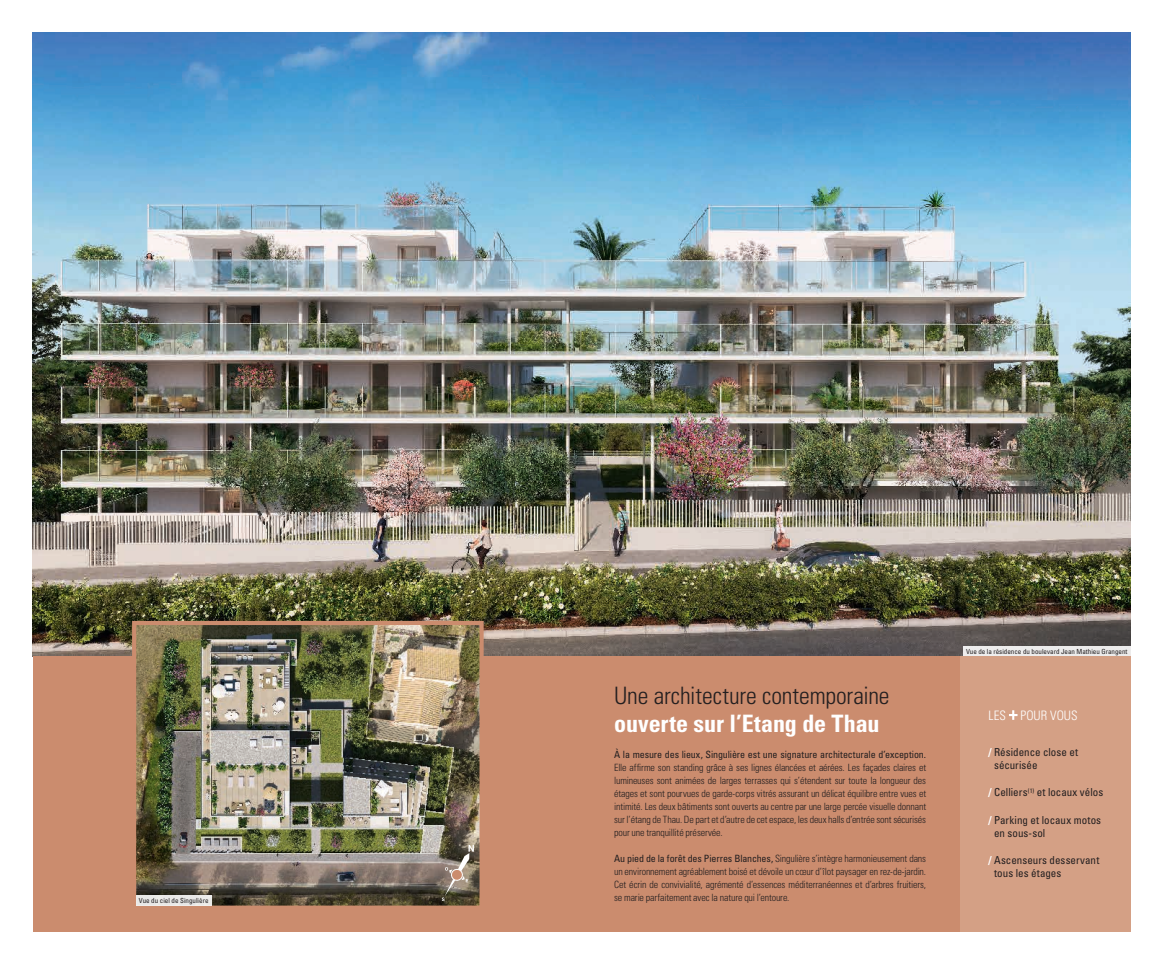
<style>
.page{position:relative;width:1163px;height:964px;background:#fff}
.page>*{position:absolute;margin:0;border:0;box-sizing:border-box;transform-origin:0 0}
.t1{font:300 condensed 24px "Univers LT Std";letter-spacing:-.005em;color:#231f20}
.t2{font:700 condensed 24px "Univers LT Std";letter-spacing:-.005em;color:#fff}
.t3{font:300 condensed 13px "Univers LT Std";color:#fff}
.t4{font:condensed 11px/13.2px "Univers LT Std";letter-spacing:.005em;color:#231f20}
.t5{font:300 condensed 10px/13px "Univers LT Std";letter-spacing:-.01em;color:#231f20;text-align:justify}
.t6{font:condensed 10px "Univers LT Std";letter-spacing:-.01em;color:#231f20}
.t7{font:condensed 7px "Univers LT Std";color:#231f20}
.s1{font-weight:400}
.s2{font-weight:700;color:#fff}
</style>
<div class="page">
<img style="left:33px;top:33px;width:1097px;height:623px">
<div style="left:33px;top:656px;width:1097px;height:275px;background:#cb8c6e"></div>
<div style="left:963px;top:645px;width:167px;height:11px;background:#edecec"></div>
<img style="left:137px;top:626px;width:341px;height:279px">
<div style="left:132px;top:621px;width:351px;height:289px;border:4px solid #cb8c6e"></div>
<div style="left:960px;top:656px;width:170px;height:275px;background:#d4a085"></div>
<svg style="left:1009px;top:710px;width:8px;height:10px"></svg>
<svg style="left:441px;top:845px;width:33px;height:56px;background:#7f7566"></svg>
<div style="left:136px;top:895px;width:76px;height:10px;background:#e9e9e7"></div>
<p class="t7" style="left:139px;top:896px;width:71px">Vue du ciel de Singulière</p>
<h1 class="t1" style="left:614px;top:681px;width:277px">Une architecture contemporaine</h1>
<h1 class="t2" style="left:614px;top:708px;width:267px">ouverte sur l’Etang de Thau</h1>
<p class="t6" style="left:614px;top:748px;width:313px">À la mesure des lieux, Singulière est une signature architecturale d’exception.</p>
<p class="t5" style="left:614px;top:761px;width:313px">Elle affirme son standing grâce à ses lignes élancées et aérées. Les façades claires et lumineuses sont animées de larges terrasses qui s’étendent sur toute la longueur des étages et sont pourvues de garde-corps vitrés assurant un délicat équilibre entre vues et intimité. Les deux bâtiments sont ouverts au centre par une large percée visuelle donnant sur l’étang de Thau. De part et d’autre de cet espace, les deux halls d’entrée sont sécurisés pour une tranquillité préservée.</p>
<p class="t5" style="left:614px;top:852px;width:313px"><span class="s1">Au pied de la forêt des Pierres Blanches,</span> Singulière s’intègre harmonieusement dans un environnement agréablement boisé et dévoile un cœur d’îlot paysager en rez-de-jardin.<br>Cet écrin de convivialité, agrémenté d’essences méditerranéennes et d’arbres fruitiers, se marie parfaitement avec la nature qui l’entoure.</p>
<p class="t7" style="left:965px;top:646px;width:163px">Vue de la résidence du boulevard Jean Mathieu Grangent</p>
<h2 class="t3" style="left:988px;top:707px;width:91px">LES POUR VOUS</h2>
<p class="t4" style="left:993px;top:745px;width:86px;text-indent:-6px"><span class="s2">/</span> Résidence close et sécurisée</p>
<p class="t4" style="left:988px;top:785px;width:116px"><span class="s2">/</span> Celliers<sup>(1)</sup> et locaux vélos</p>
<p class="t4" style="left:993px;top:813px;width:109px;text-indent:-6px"><span class="s2">/</span> Parking et locaux motos en sous-sol</p>
<p class="t4" style="left:993px;top:853px;width:107px;text-indent:-6px"><span class="s2">/</span> Ascenseurs desservant tous les étages</p>
</div>
